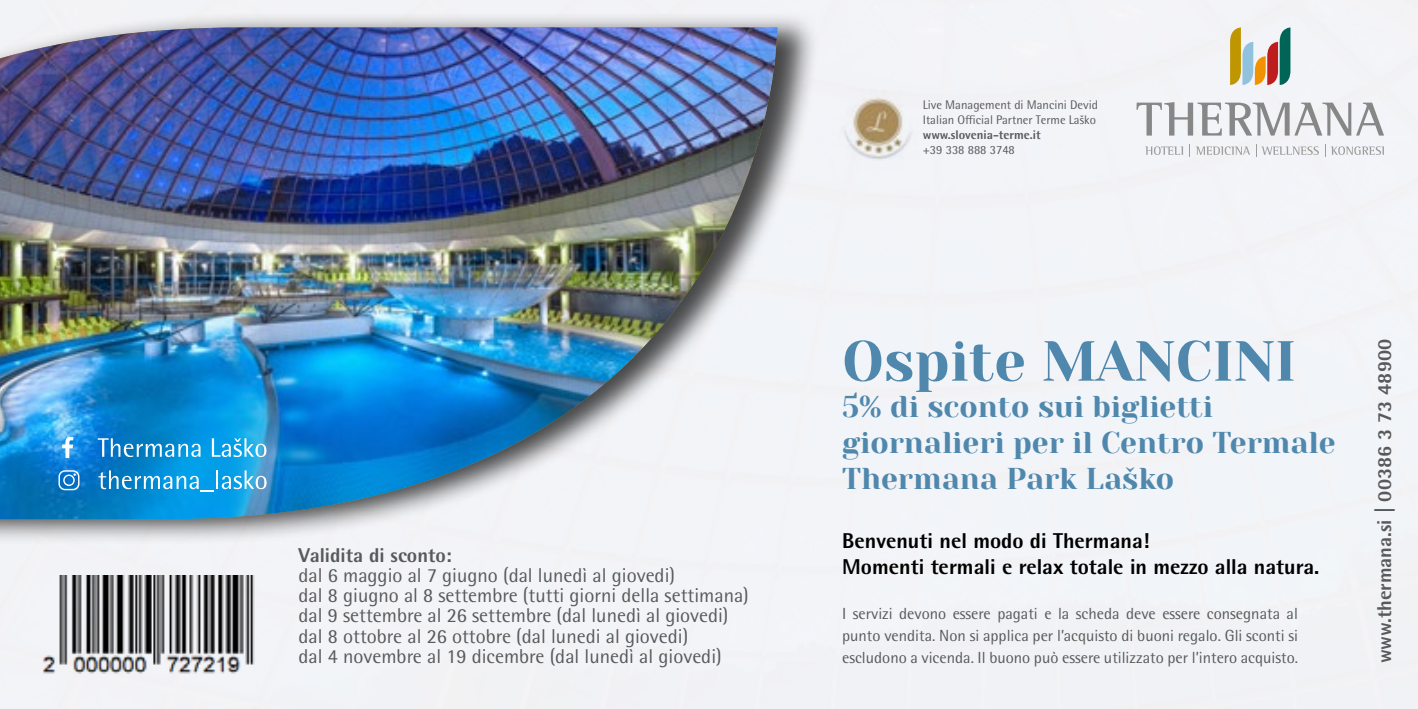
<style>
.page{position:relative;width:1418px;height:709px;background:#fff}
.page>*{position:absolute;margin:0;border:0;box-sizing:border-box;transform-origin:0 0}
.t1{font:56.5px "Yeseva One";color:#5088ad}
.t2{font:30px/36px "Yeseva One";color:#5088ad}
.t3{font:800 21.5px/25.8px "Rotis Semi Sans Pro Cyr";color:#000}
.t4{font:20px/20.2px "Rotis Semi Sans Pro Cyr";color:#58595b}
.t5{font:800 20px "Rotis Semi Sans Pro Cyr";color:#58595b}
.t6{font:16px/21.8px "Rotis Semi Sans Pro Cyr";color:#58595b;text-align:justify}
.t7{font:12.5px/15px "Rotis Semi Sans Pro Cyr";color:#58595b}
.t8{font:800 12.5px "Rotis Semi Sans Pro Cyr";color:#58595b}
</style>
<div class="page">
<svg style="left:1230px;top:27px;width:60px;height:58px"></svg>
<svg style="left:1136px;top:102px;width:247px;height:34px"></svg>
<svg style="left:1145px;top:146px;width:37px;height:9px"></svg>
<svg style="left:1189px;top:144px;width:60px;height:13px"></svg>
<svg style="left:1255px;top:144px;width:63px;height:13px"></svg>
<svg style="left:1324px;top:144px;width:59px;height:13px"></svg>
<img style="left:38px;top:575px;width:228px;height:101px">
<div style="left:0;top:12px;width:819px;height:533px;background:#000;opacity:.71"></div>
<img style="left:0;top:27px;width:777px;height:492px">
<img style="left:818px;top:89px;width:115px;height:82px">
<svg style="left:98px;top:438px;width:102px;height:19px;background:#3f9ed7"></svg>
<svg style="left:212px;top:438px;width:54px;height:19px"></svg>
<svg style="left:98px;top:470px;width:168px;height:22px;background:#3ca8e0"></svg>
<svg style="left:62px;top:437px;width:11px;height:21px"></svg>
<svg style="left:58px;top:470px;width:21px;height:20px"></svg>
<p class="t5" style="left:298px;top:542px;width:155px">Validita di sconto:</p>
<p class="t4" style="left:298px;top:565px;width:452px">dal 6 maggio al 7 giugno (dal lunedì al giovedi)<br>dal 8 giugno al 8 settembre (tutti giorni della settimana) dal 9 settembre al 26 settembre (dal lunedì al giovedi) dal 8 ottobre al 26 ottobre (dal lunedi al giovedi)<br>dal 4 novembre al 19 dicembre (dal lunedì al giovedi)</p>
<p class="t7" style="left:922px;top:98px;width:177px">Live Management di Mancini Devid<br>Italian Official Partner Terme Laško</p>
<p class="t8" style="left:922px;top:127px;width:119px">www.slovenia-terme.it</p>
<p class="t7" style="left:922px;top:143px;width:94px">+39 338 888 3748</p>
<h1 class="t1" style="left:842px;top:320px;width:456px">Ospite MANCINI</h1>
<h2 class="t2" style="left:842px;top:387px;width:495px">5% di sconto sui biglietti giornalieri per il Centro Termale<br>Thermana Park Laško</h2>
<p class="t3" style="left:842px;top:527px;width:478px">Benvenuti nel modo di Thermana!<br>Momenti termali e relax totale in mezzo alla natura.</p>
<p class="t6" style="left:842px;top:603px;width:457px">I servizi devono essere pagati e la scheda deve essere consegnata al punto vendita. Non si applica per l’acquisto di buoni regalo. Gli sconti si escludono a vicenda. Il buono può essere utilizzato per l’intero acquisto.</p>
<p class="t5" style="left:1371px;top:663px;width:326px;rotate:-90deg">www.thermana.si | 00386 3 73 48900</p>
</div>
